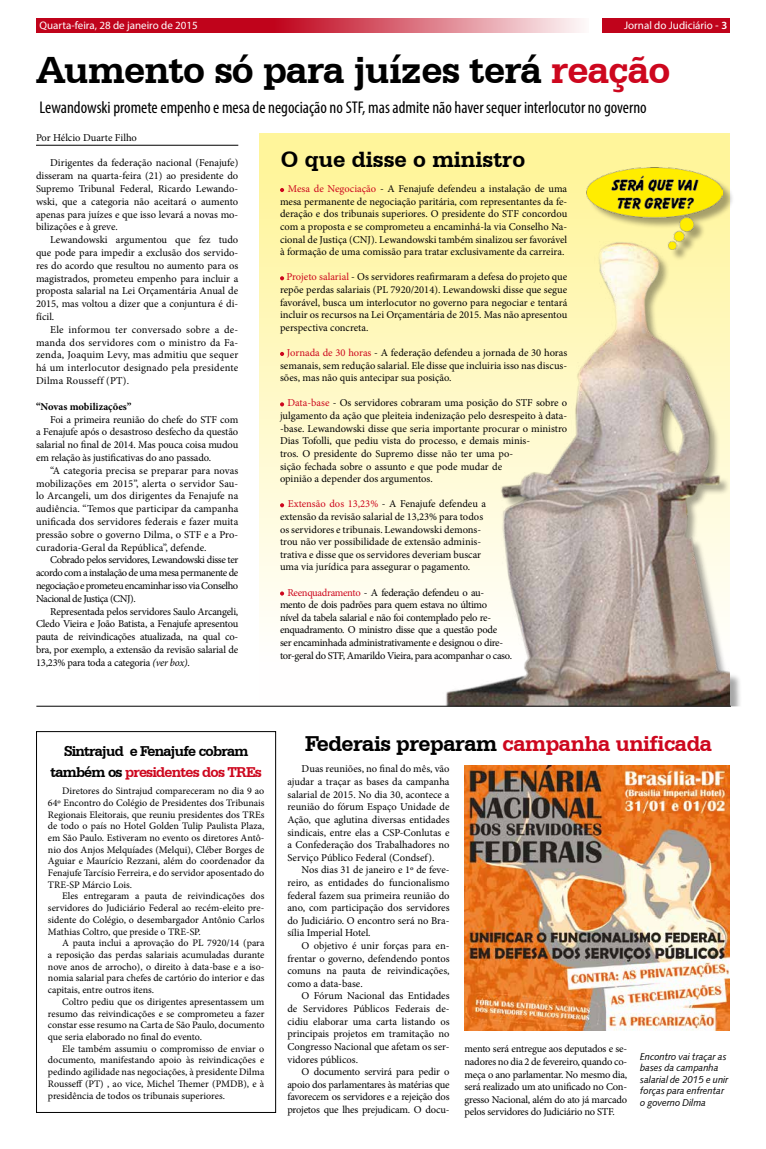
<style>
.page{position:relative;width:766px;height:1149px;background:#fff}
.page>*{position:absolute;margin:0;border:0;box-sizing:border-box;transform-origin:0 0}
.t1{font:700 39.7px "Serifa BT";letter-spacing:-.02em;color:#000}
.t2{font:700 23.2px "Serifa BT";color:#000}
.t3{font:700 22.6px "Serifa BT";letter-spacing:-.02em;color:#cd071e}
.t4{font:condensed 17px "Myriad Pro";color:#000}
.t5{font:700 15px/21px "Serifa BT";letter-spacing:-.05em;color:#000;text-align:center}
.t6{font:11px "Myriad Pro";color:#fff}
.t7{font:10.5px/12.6px "Minion Pro";letter-spacing:-.005em;color:#000;text-align:justify}
.t8{font:10.5px/12.6px "Minion Pro";letter-spacing:-.03em;color:#000}
.t9{font:700 10.5px "Minion Pro";color:#000}
.t10{font:10px/11.7px "Minion Pro";color:#000;text-align:justify}
.t11{font:italic 9.6px/11.6px "Symphony";color:#000}
.s1{font-family:"Calibri";font-size:12px}
.s2{font-weight:600}
.s3{color:#cd071e}
.s4{font-style:italic}
.s5{color:#000}
</style>
<div class="page">
<svg style="left:36px;top:19px;width:545px;height:14px;background:#d04658"></svg>
<div style="left:602px;top:19px;width:127px;height:14px;background:#c0031b"></div>
<div style="left:259px;top:133px;width:471px;height:573px;background:linear-gradient(to bottom,#fff495,#fff)"></div>
<div style="left:448px;top:243px;width:294px;height:475px;background:#000;opacity:.35"></div>
<img style="left:432px;top:218px;width:297px;height:487px">
<svg style="left:369px;top:706px;width:373px;height:12px"></svg>
<div style="left:36px;top:731px;width:240px;height:381px;border:1px solid #000"></div>
<img style="left:464px;top:765px;width:265px;height:265px">
<hr style="left:36px;top:145px;width:202px;height:1px;background:#000">
<svg style="left:280px;top:188px;width:4px;height:4px"></svg>
<svg style="left:280px;top:276px;width:4px;height:4px"></svg>
<svg style="left:280px;top:352px;width:4px;height:4px"></svg>
<svg style="left:280px;top:402px;width:4px;height:4px"></svg>
<svg style="left:280px;top:503px;width:4px;height:4px"></svg>
<svg style="left:280px;top:591px;width:4px;height:4px"></svg>
<div style="left:588px;top:168px;width:146px;height:93px;background:#000;opacity:.35"></div>
<img style="left:586px;top:167px;width:136px;height:82px">
<hr style="left:36px;top:705px;width:694px;height:1px;background:#000">
<p class="t6" style="left:40px;top:19px;width:160px">Quarta-feira, 28 de janeiro de 2015</p>
<p class="t6" style="left:624px;top:19px;width:105px">Jornal do Judiciário <span class="s1">-</span> <span class="s2">3</span></p>
<h1 class="t1" style="left:36px;top:46px;width:635px">Aumento só para juízes terá <span class="s3">reação</span></h1>
<h3 class="t4" style="left:40px;top:97px;width:608px">Lewandowski promete empenho e mesa de negociação no STF, mas admite não haver sequer interlocutor no governo</h3>
<p class="t7" style="left:36px;top:131px;width:102px">Por Hélcio Duarte Filho</p>
<p class="t7" style="left:36px;top:156px;width:204px;text-indent:14px">Dirigentes da federação nacional (Fenajufe) disseram na quarta-feira (21) ao presidente do Supremo Tribunal Federal, Ricardo Lewando&shy;wski, que a categoria não aceitará o aumento apenas para juízes e que isso levará a novas mo&shy;bilizações e à greve.</p>
<p class="t7" style="left:36px;top:233px;width:204px;text-indent:14px">Lewandowski argumentou que fez tudo que pode para impedir a exclusão dos servido&shy;res do acordo que resultou no aumento para os magistrados, prometeu empenho para incluir a proposta salarial na Lei Orçamentária Anual de 2015, mas voltou a dizer que a conjuntura é di&shy;fícil.</p>
<p class="t7" style="left:36px;top:323px;width:204px;text-indent:14px">Ele informou ter conversado sobre a de&shy;manda dos servidores com o ministro da Fa&shy;zenda, Joaquim Levy, mas admitiu que sequer há um interlocutor designado pela presidente Dilma Rousseff (PT).</p>
<p class="t9" style="left:36px;top:399px;width:97px">“Novas mobilizações”</p>
<p class="t7" style="left:36px;top:412px;width:204px;text-indent:14px">Foi a primeira reunião do chefe do STF com a Fenajufe após o desastroso desfecho da questão salarial no final de 2014. Mas pouca coisa mudou em relação às justificativas do ano passado.</p>
<p class="t7" style="left:36px;top:464px;width:204px;text-indent:14px">“A categoria precisa se preparar para novas mobilizações em 2015”, alerta o servidor Sau&shy;lo Arcangeli, um dos dirigentes da Fenajufe na audiência. “Temos que participar da campanha unificada dos servidores federais e fazer muita pressão sobre o governo Dilma, o STF e a Pro&shy;curadoria-Geral da República”, defende.</p>
<p class="t7" style="left:36px;top:553px;width:204px;text-indent:14px">Cobrado pelos servidores, Lewandowski disse ter acordo com a instalação de uma mesa permanente de negociação e prometeu encaminhar isso via Conselho Nacional de Justiça (CNJ).</p>
<p class="t7" style="left:36px;top:604px;width:204px;text-indent:14px">Representada pelos servidores Saulo Arcangeli, Cledo Vieira e João Batista, a Fenajufe apresentou pauta de reivindicações atualizada, na qual co&shy;bra, por exemplo, a extensão da revisão salarial de 13,23% para toda a categoria <span class="s4">(ver box)</span>.</p>
<h2 class="t2" style="left:281px;top:145px;width:246px">O que disse o ministro</h2>
<p class="t7" style="left:280px;top:182px;width:289px;text-indent:8px"><span class="s3">Mesa de Negociação</span> - A Fenajufe defendeu a instalação de uma mesa permanente de negociação paritária, com representantes da fe&shy;deração e dos tribunais superiores. O presidente do STF concordou com a proposta e se comprometeu a encaminhá-la via Conselho Na&shy;cional de Justiça (CNJ). Lewandowski também sinalizou ser favorável à formação de uma comissão para tratar exclusivamente da carreira.</p>
<p class="t7" style="left:280px;top:271px;width:289px;text-indent:6px"><span class="s3">Projeto salarial</span> - Os servidores reafirmaram a defesa do projeto que repõe perdas salariais (PL 7920/2014). Lewandowski disse que segue favorável, busca um interlocutor no governo para negociar e tentará incluir os recursos na Lei Orçamentária de 2015. Mas não apresentou perspectiva concreta.</p>
<p class="t7" style="left:280px;top:346px;width:289px;text-indent:7px"><span class="s3">Jornada de 30 horas</span> - A federação defendeu a jornada de 30 horas semanais, sem redução salarial. Ele disse que incluiria isso nas discus&shy;sões, mas não quis antecipar sua posição.</p>
<p class="t7" style="left:280px;top:397px;width:289px;text-align:left;text-indent:7px"><span class="s3">Data-base</span> - Os servidores cobraram uma posição do STF sobre o julgamento da ação que pleiteia indenização pelo desrespeito à data--base. Lewandowski disse que seria importante procurar o ministro Dias Tofolli, que pediu vista do processo, e demais minis-<br>tros. O presidente do Supremo disse não ter uma po-<br>sição fechada sobre o assunto e que pode mudar de<br>opinião a depender dos argumentos.</p>
<p class="t7" style="left:280px;top:497px;width:207px;text-align:left;text-indent:8px"><span class="s3">Extensão dos 13,23%</span> - A Fenajufe defendeu a extensão da revisão salarial de 13,23% para todos os servidores e tribunais. Lewandowski demons&shy;trou não ver possibilidade de extensão adminis&shy;trativa e disse que os servidores deveriam buscar uma via jurídica para assegurar o pagamento.</p>
<p class="t8" style="left:280px;top:586px;width:233px;text-indent:7px"><span class="s3">Reenquadramento</span> - A federação defendeu o au&shy;mento de dois padrões para quem estava no último<br>nível da tabela salarial e não foi contemplado pelo re&shy;enquadramento. O ministro disse que a questão pode<br>ser encaminhada administrativamente e designou o dire&shy;tor-geral do STF, Amarildo Vieira, para acompanhar o caso.</p>
<h3 class="t5" style="left:50px;top:740px;width:213px">Sintrajud e Fenajufe cobram também os <span class="s3">presidentes dos TREs</span></h3>
<p class="t10" style="left:48px;top:784px;width:218px;text-indent:14px">Diretores do Sintrajud compareceram no dia 9 ao 64º Encontro do Colégio de Presidentes dos Tribunais Regionais Eleitorais, que reuniu presidentes dos TREs de todo o país no Hotel Golden Tulip Paulista Plaza, em São Paulo. Estiveram no evento os diretores Antô&shy;nio dos Anjos Melquíades (Melqui), Cléber Borges de Aguiar e Maurício Rezzani, além do coordenador da Fenajufe Tarcísio Ferreira, e do servidor aposentado do TRE-SP Márcio Lois.</p>
<p class="t10" style="left:48px;top:890px;width:218px;text-indent:14px">Eles entregaram a pauta de reivindicações dos servidores do Judiciário Federal ao recém-eleito pre&shy;sidente do Colégio, o desembargador Antônio Carlos Mathias Coltro, que preside o TRE-SP.</p>
<p class="t10" style="left:48px;top:937px;width:218px;text-indent:14px">A pauta inclui a aprovação do PL 7920/14 (para a reposição das perdas salariais acumuladas durante nove anos de arrocho), o direito à data-base e a iso&shy;nomia salarial para chefes de cartório do interior e das capitais, entre outros itens.</p>
<p class="t10" style="left:48px;top:995px;width:218px;text-indent:14px">Coltro pediu que os dirigentes apresentassem um resumo das reivindicações e se comprometeu a fazer constar esse resumo na Carta de São Paulo, documento que seria elaborado no final do evento.</p>
<p class="t10" style="left:48px;top:1042px;width:218px;text-indent:14px">Ele também assumiu o compromisso de enviar o documento, manifestando apoio às reivindicações e pedindo agilidade nas negociações, à presidente Dilma Rousseff (PT) , ao vice, Michel Themer (PMDB), e à presidência de todos os tribunais superiores.</p>
<h3 class="t3" style="left:305px;top:729px;width:408px"><span class="s5">Federais preparam</span> campanha unificada</h3>
<p class="t7" style="left:287px;top:762px;width:164px;text-indent:14px">Duas reuniões, no final do mês, vão ajudar a traçar as bases da campanha salarial de 2015. No dia 30, acontece a reunião do fórum Espaço Unidade de Ação, que aglutina diversas entidades sindicais, entre elas a CSP-Conlutas e a Confederação dos Trabalhadores no Serviço Público Federal (Condsef).</p>
<p class="t7" style="left:287px;top:863px;width:164px;text-indent:14px">Nos dias 31 de janeiro e 1º de feve&shy;reiro, as entidades do funcionalismo federal fazem sua primeira reunião do ano, com participação dos servidores do Judiciário. O encontro será no Bra&shy;sília Imperial Hotel.</p>
<p class="t7" style="left:287px;top:939px;width:164px;text-indent:14px">O objetivo é unir forças para en&shy;frentar o governo, defendendo pontos comuns na pauta de reivindicações, como a data-base.</p>
<p class="t7" style="left:287px;top:989px;width:164px;text-indent:14px">O Fórum Nacional das Entidades de Servidores Públicos Federais de&shy;cidiu elaborar uma carta listando os principais projetos em tramitação no Congresso Nacional que afetam os ser&shy;vidores públicos.</p>
<p class="t7" style="left:287px;top:1065px;width:164px;text-indent:14px">O documento servirá para pedir o apoio dos parlamentares às matérias que favorecem os servidores e a rejeição dos projetos que lhes prejudicam. O docu-</p>
<p class="t7" style="left:464px;top:1042px;width:164px">mento será entregue aos deputados e se&shy;nadores no dia 2 de fevereiro, quando co&shy;meça o ano parlamentar. No mesmo dia, será realizado um ato unificado no Con&shy;gresso Nacional, além do ato já marcado pelos servidores do Judiciário no STF.</p>
<p class="t11" style="left:640px;top:1050px;width:90px">Encontro vai traçar as bases da campanha salarial de 2015 e unir forças para enfrentar o governo Dilma</p>
</div>
